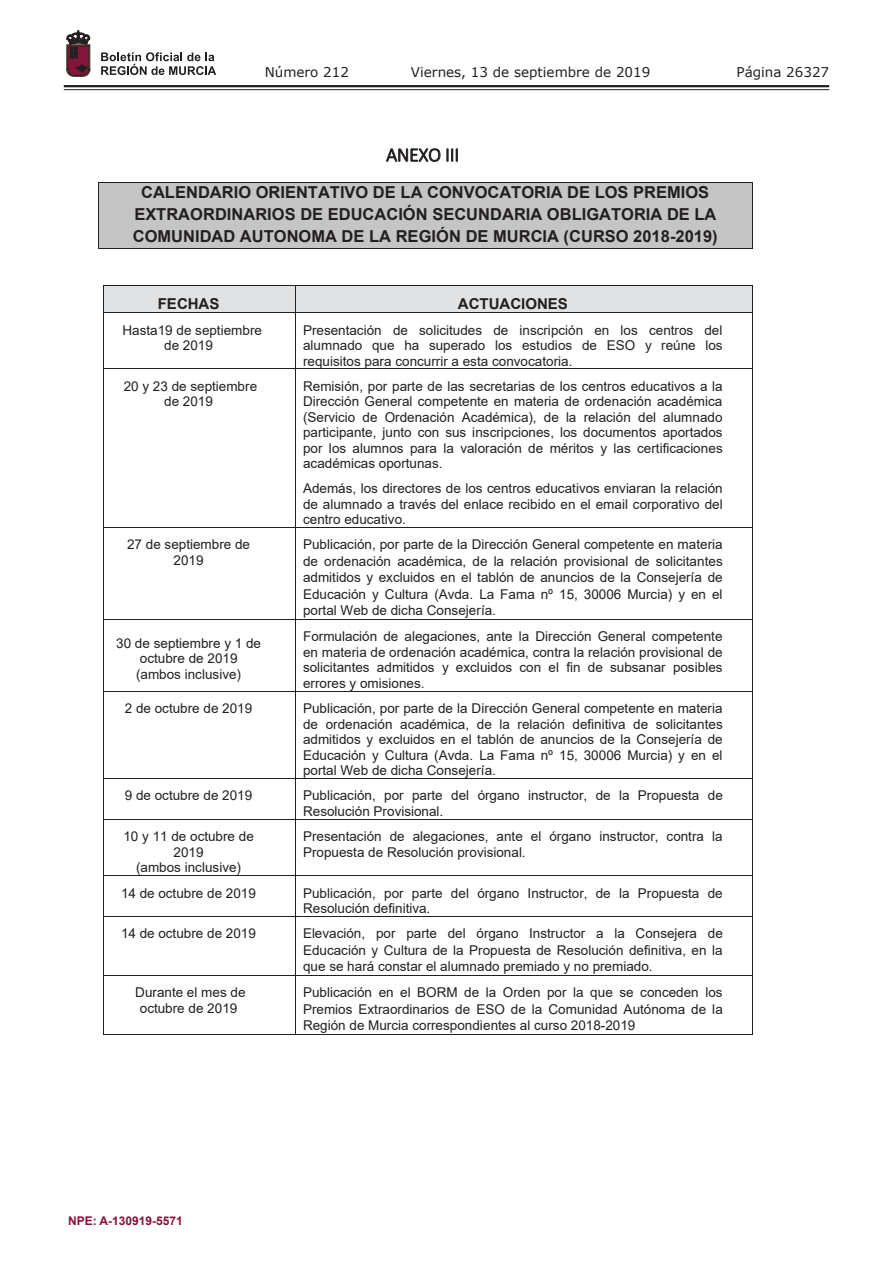
<style>
.page{position:relative;width:893px;height:1263px;background:#fff}
.page>*{position:absolute;margin:0;border:0;box-sizing:border-box;transform-origin:0 0}
.t1{font:300 19.5px "Calibri";letter-spacing:-.005em;color:#231f20}
.t2{font:700 16.5px/21.8px "Arial";color:#231f20;text-align:center}
.t3{font:700 15px "Arial";color:#231f20}
.t4{font:13.5px/15.6px "Arial";color:#231f20;text-align:justify}
.t5{font:13.5px "Verdana";color:#231f20}
.t6{font:700 12px "Arial";color:#83143a}
</style>
<div class="page">
<hr style="left:64px;top:85px;width:765px;height:2px;background:#231f20">
<hr style="left:64px;top:89px;width:765px;height:1px;background:#231f20">
<svg style="left:101px;top:52px;width:115px;height:23px"></svg>
<svg style="left:67px;top:31px;width:23px;height:45px"></svg>
<svg style="left:386px;top:148px;width:54px;height:14px"></svg>
<svg style="left:447px;top:148px;width:11px;height:14px"></svg>
<div style="left:104px;top:183px;width:643px;height:22px;background:#c5c5c6"></div>
<div style="left:104px;top:205px;width:643px;height:21px;background:#c5c5c6"></div>
<div style="left:104px;top:226px;width:643px;height:22px;background:#c5c5c6"></div>
<hr style="left:98px;top:182px;width:655px;height:1px;background:#231f20">
<hr style="left:98px;top:183px;width:1px;height:66px;background:#231f20">
<hr style="left:98px;top:248px;width:654px;height:1px;background:#231f20">
<hr style="left:752px;top:183px;width:1px;height:66px;background:#231f20">
<div style="left:104px;top:286px;width:191px;height:26px;background:#e1e2e4"></div>
<div style="left:295px;top:286px;width:457px;height:26px;background:#e1e2e4"></div>
<hr style="left:103px;top:285px;width:650px;height:1px;background:#231f20">
<svg style="left:103px;top:286px;width:1px;height:26px"></svg>
<svg style="left:295px;top:286px;width:1px;height:26px"></svg>
<svg style="left:752px;top:286px;width:1px;height:26px"></svg>
<hr style="left:103px;top:312px;width:650px;height:1px;background:#231f20">
<hr style="left:103px;top:313px;width:1px;height:56px;background:#231f20">
<hr style="left:295px;top:313px;width:1px;height:56px;background:#231f20">
<hr style="left:752px;top:313px;width:1px;height:56px;background:#231f20">
<hr style="left:103px;top:369px;width:650px;height:1px;background:#231f20">
<hr style="left:103px;top:369px;width:1px;height:158px;background:#231f20">
<hr style="left:295px;top:369px;width:1px;height:158px;background:#231f20">
<hr style="left:752px;top:369px;width:1px;height:158px;background:#231f20">
<hr style="left:103px;top:527px;width:650px;height:1px;background:#231f20">
<hr style="left:103px;top:528px;width:1px;height:91px;background:#231f20">
<hr style="left:295px;top:528px;width:1px;height:91px;background:#231f20">
<hr style="left:752px;top:528px;width:1px;height:91px;background:#231f20">
<hr style="left:103px;top:619px;width:650px;height:1px;background:#231f20">
<hr style="left:103px;top:620px;width:1px;height:71px;background:#231f20">
<hr style="left:295px;top:620px;width:1px;height:71px;background:#231f20">
<hr style="left:752px;top:620px;width:1px;height:71px;background:#231f20">
<hr style="left:103px;top:691px;width:650px;height:1px;background:#231f20">
<hr style="left:103px;top:691px;width:1px;height:87px;background:#231f20">
<hr style="left:295px;top:691px;width:1px;height:87px;background:#231f20">
<hr style="left:752px;top:691px;width:1px;height:87px;background:#231f20">
<hr style="left:103px;top:778px;width:650px;height:1px;background:#231f20">
<hr style="left:103px;top:779px;width:1px;height:40px;background:#231f20">
<hr style="left:295px;top:779px;width:1px;height:40px;background:#231f20">
<hr style="left:752px;top:779px;width:1px;height:40px;background:#231f20">
<hr style="left:103px;top:819px;width:650px;height:1px;background:#231f20">
<hr style="left:103px;top:820px;width:1px;height:55px;background:#231f20">
<hr style="left:295px;top:820px;width:1px;height:55px;background:#231f20">
<hr style="left:752px;top:820px;width:1px;height:55px;background:#231f20">
<hr style="left:103px;top:875px;width:650px;height:1px;background:#231f20">
<hr style="left:103px;top:876px;width:1px;height:40px;background:#231f20">
<hr style="left:295px;top:876px;width:1px;height:40px;background:#231f20">
<hr style="left:752px;top:876px;width:1px;height:40px;background:#231f20">
<hr style="left:103px;top:916px;width:650px;height:1px;background:#231f20">
<hr style="left:103px;top:917px;width:1px;height:58px;background:#231f20">
<hr style="left:295px;top:917px;width:1px;height:58px;background:#231f20">
<hr style="left:752px;top:917px;width:1px;height:58px;background:#231f20">
<hr style="left:103px;top:975px;width:650px;height:1px;background:#231f20">
<hr style="left:103px;top:976px;width:1px;height:59px;background:#231f20">
<hr style="left:103px;top:1034px;width:192px;height:1px;background:#231f20">
<hr style="left:295px;top:976px;width:1px;height:59px;background:#231f20">
<hr style="left:295px;top:1034px;width:457px;height:1px;background:#231f20">
<hr style="left:752px;top:976px;width:1px;height:59px;background:#231f20">
<p class="t5" style="left:265px;top:62px;width:86px">Número 212</p>
<p class="t5" style="left:411px;top:62px;width:241px">Viernes, 13 de septiembre de 2019</p>
<p class="t5" style="left:736px;top:62px;width:94px">Página 26327</p>
<h1 class="t1" style="left:386px;top:143px;width:74px">ANEXO III</h1>
<p class="t2" style="left:133px;top:182px;width:586px">CALENDARIO ORIENTATIVO DE LA CONVOCATORIA DE LOS PREMIOS<br>EXTRAORDINARIOS DE EDUCACIÓN SECUNDARIA OBLIGATORIA DE LA<br>COMUNIDAD AUTONOMA DE LA REGIÓN DE MURCIA (CURSO 2018-2019)</p>
<p class="t3" style="left:158px;top:293px;width:63px">FECHAS</p>
<p class="t3" style="left:458px;top:293px;width:111px">ACTUACIONES</p>
<p class="t4" style="left:123px;top:322px;width:141px;text-align:center">Hasta19 de septiembre de 2019</p>
<p class="t4" style="left:303px;top:322px;width:421px">Presentación de solicitudes de inscripción en los centros del alumnado que ha superado los estudios de ESO y reúne los requisitos para concurrir a esta convocatoria.</p>
<p class="t4" style="left:124px;top:378px;width:135px;text-align:center">20 y 23 de septiembre de 2019</p>
<p class="t4" style="left:303px;top:378px;width:421px">Remisión, por parte de las secretarias de los centros educativos a la Dirección General competente en materia de ordenación académica (Servicio de Ordenación Académica), de la relación del alumnado participante, junto con sus inscripciones, los documentos aportados por los alumnos para la valoración de méritos y las certificaciones académicas oportunas.</p>
<p class="t4" style="left:303px;top:480px;width:421px">Además, los directores de los centros educativos enviaran la relación de alumnado a través del enlace recibido en el email corporativo del centro educativo.</p>
<p class="t4" style="left:127px;top:537px;width:124px;text-align:center">27 de septiembre de<br>2019</p>
<p class="t4" style="left:303px;top:536px;width:421px;line-height:16.4px">Publicación, por parte de la Dirección General competente en materia de ordenación académica, de la relación provisional de solicitantes admitidos y excluidos en el tablón de anuncios de la Consejería de Educación y Cultura (Avda. La Fama nº 15, 30006 Murcia) y en el portal Web de dicha Consejería.</p>
<p class="t4" style="left:116px;top:635px;width:146px;text-align:center">30 de septiembre y 1 de octubre de 2019 (ambos inclusive)</p>
<p class="t4" style="left:303px;top:629px;width:421px">Formulación de alegaciones, ante la Dirección General competente en materia de ordenación académica, contra la relación provisional de solicitantes admitidos y excluidos con el fin de subsanar posibles errores y omisiones.</p>
<p class="t4" style="left:125px;top:700px;width:129px">2 de octubre de 2019</p>
<p class="t4" style="left:303px;top:700px;width:421px">Publicación, por parte de la Dirección General competente en materia de ordenación académica, de la relación definitiva de solicitantes admitidos y excluidos en el tablón de anuncios de la Consejería de Educación y Cultura (Avda. La Fama nº 15, 30006 Murcia) y en el portal Web de dicha Consejería.</p>
<p class="t4" style="left:125px;top:788px;width:129px">9 de octubre de 2019</p>
<p class="t4" style="left:303px;top:788px;width:421px">Publicación, por parte del órgano instructor, de la Propuesta de<br>Resolución Provisional.</p>
<p class="t4" style="left:123px;top:828px;width:132px;text-align:center">10 y 11 de octubre de<br>2019<br>(ambos inclusive)</p>
<p class="t4" style="left:303px;top:828px;width:421px">Presentación de alegaciones, ante el órgano instructor, contra la<br>Propuesta de Resolución provisional.</p>
<p class="t4" style="left:121px;top:885px;width:136px">14 de octubre de 2019</p>
<p class="t4" style="left:303px;top:885px;width:421px">Publicación, por parte del órgano Instructor, de la Propuesta de<br>Resolución definitiva.</p>
<p class="t4" style="left:121px;top:926px;width:136px">14 de octubre de 2019</p>
<p class="t4" style="left:303px;top:925px;width:421px;line-height:16.4px">Elevación, por parte del órgano Instructor a la Consejera de Educación y Cultura de la Propuesta de Resolución definitiva, en la que se hará constar el alumnado premiado y no premiado.</p>
<p class="t4" style="left:135px;top:985px;width:112px;text-align:center">Durante el mes de octubre de 2019</p>
<p class="t4" style="left:303px;top:984px;width:421px;line-height:16.4px">Publicación en el BORM de la Orden por la que se conceden los Premios Extraordinarios de ESO de la Comunidad Autónoma de la Región de Murcia correspondientes al curso 2018-2019</p>
<p class="t6" style="left:68px;top:1212px;width:116px">NPE: A-130919-5571</p>
</div>
